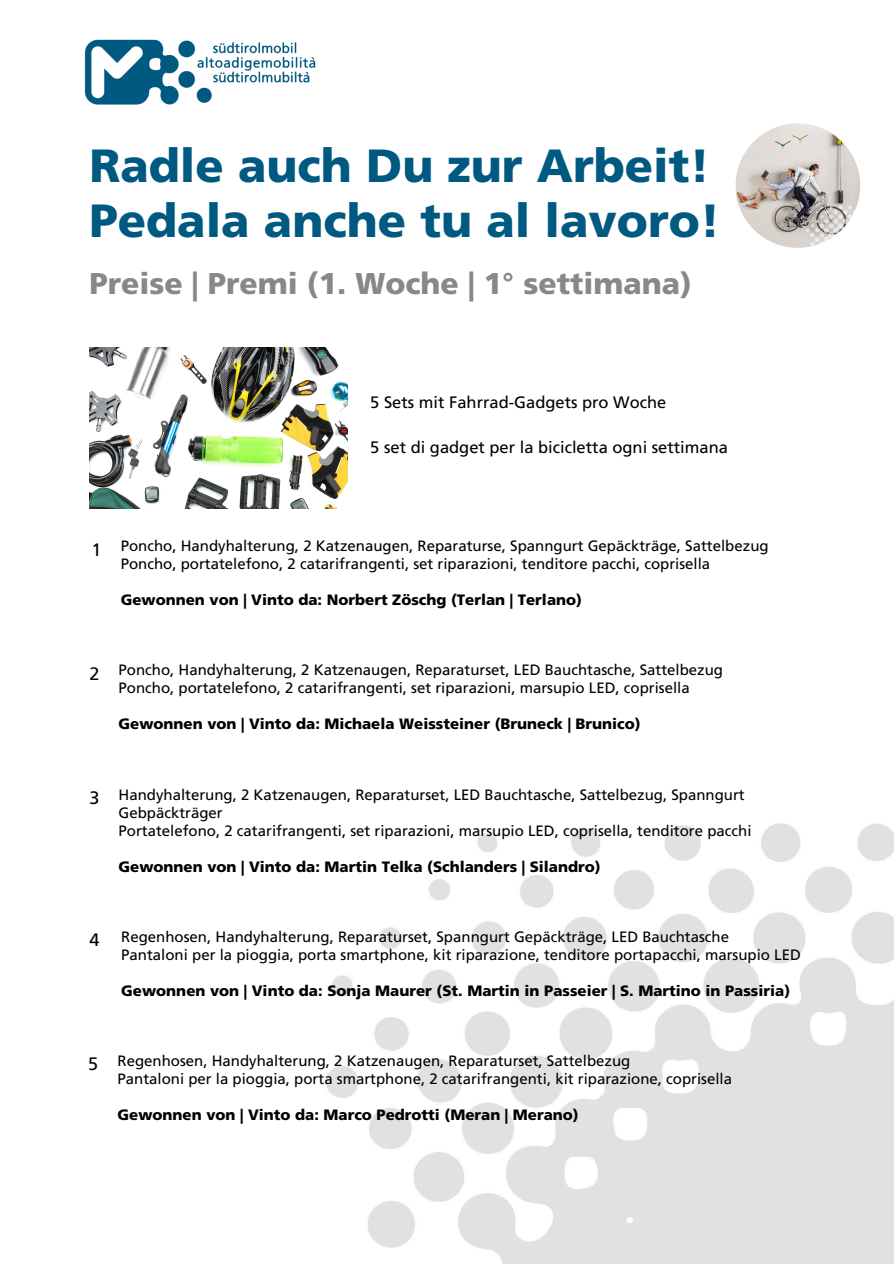
<style>
.page{position:relative;width:894px;height:1264px;background:#fff}
.page>*{position:absolute;margin:0;border:0;box-sizing:border-box;transform-origin:0 0}
.t1{font:900 46.5px/55.2px "Frutiger LT Std";color:#005980}
.t2{font:900 30px "Frutiger LT Std";color:#87888a}
.t3{font:18px "Frutiger LT Std";color:#000}
.t4{font:16.5px "Frutiger LT Std";color:#000}
.t5{font:15px/18px "Frutiger LT Std";color:#000}
.t6{font:900 15px "Frutiger LT Std";color:#000}
</style>
<div class="page">
<img style="left:326px;top:823px;width:567px;height:439px">
<img style="left:89px;top:347px;width:259px;height:161px">
<img style="left:84px;top:39px;width:232px;height:66px">
<img style="left:735px;top:123px;width:124px;height:125px;border-radius:50%">
<h2 class="t1" style="left:89px;top:142px;width:632px">Radle auch Du zur Arbeit!<br>Pedala anche tu al lavoro!</h2>
<p class="t2" style="left:89px;top:271px;width:603px">Preise | Premi (1. Woche | 1° settimana)</p>
<p class="t4" style="left:370px;top:396px;width:297px">5 Sets mit Fahrrad-Gadgets pro Woche</p>
<p class="t4" style="left:370px;top:441px;width:359px">5 set di gadget per la bicicletta ogni settimana</p>
<p class="t3" style="left:91px;top:542px;width:12px">1</p>
<p class="t5" style="left:121px;top:538px;width:649px">Poncho, Handyhalterung, 2 Katzenaugen, Reparaturse, Spanngurt Gepäckträge, Sattelbezug</p>
<p class="t5" style="left:121px;top:556px;width:591px">Poncho, portatelefono, 2 catarifrangenti, set riparazioni, tenditore pacchi, coprisella</p>
<h3 class="t6" style="left:121px;top:594px;width:462px">Gewonnen von | Vinto da: Norbert Zöschg (Terlan | Terlano)</h3>
<p class="t3" style="left:89px;top:666px;width:12px">2</p>
<p class="t5" style="left:118px;top:662px;width:606px">Poncho, Handyhalterung, 2 Katzenaugen, Reparaturset, LED Bauchtasche, Sattelbezug</p>
<p class="t5" style="left:118px;top:680px;width:572px">Poncho, portatelefono, 2 catarifrangenti, set riparazioni, marsupio LED, coprisella</p>
<h3 class="t6" style="left:118px;top:718px;width:523px">Gewonnen von | Vinto da: Michaela Weissteiner (Bruneck | Brunico)</h3>
<p class="t3" style="left:89px;top:790px;width:12px">3</p>
<p class="t5" style="left:118px;top:786px;width:627px">Handyhalterung, 2 Katzenaugen, Reparaturset, LED Bauchtasche, Sattelbezug, Spanngurt<br>Gebpäckträger</p>
<p class="t5" style="left:118px;top:822px;width:634px">Portatelefono, 2 catarifrangenti, set riparazioni, marsupio LED, coprisella, tenditore pacchi</p>
<h3 class="t6" style="left:118px;top:860px;width:483px">Gewonnen von | Vinto da: Martin Telka (Schlanders | Silandro)</h3>
<h3 class="t3" style="left:89px;top:932px;width:12px">4</h3>
<p class="t5" style="left:121px;top:928px;width:609px">Regenhosen, Handyhalterung, Reparaturset, Spanngurt Gepäckträge, LED Bauchtasche</p>
<p class="t5" style="left:121px;top:946px;width:681px">Pantaloni per la pioggia, porta smartphone, kit riparazione, tenditore portapacchi, marsupio LED</p>
<p class="t6" style="left:121px;top:984px;width:670px">Gewonnen von | Vinto da: Sonja Maurer (St. Martin in Passeier | S. Martino in Passiria)</p>
<h3 class="t3" style="left:88px;top:1056px;width:12px">5</h3>
<p class="t5" style="left:117px;top:1052px;width:514px">Regenhosen, Handyhalterung, 2 Katzenaugen, Reparaturset, Sattelbezug</p>
<p class="t5" style="left:117px;top:1070px;width:616px">Pantaloni per la pioggia, porta smartphone, 2 catarifrangenti, kit riparazione, coprisella</p>
<p class="t6" style="left:117px;top:1108px;width:462px">Gewonnen von | Vinto da: Marco Pedrotti (Meran | Merano)</p>
</div>
